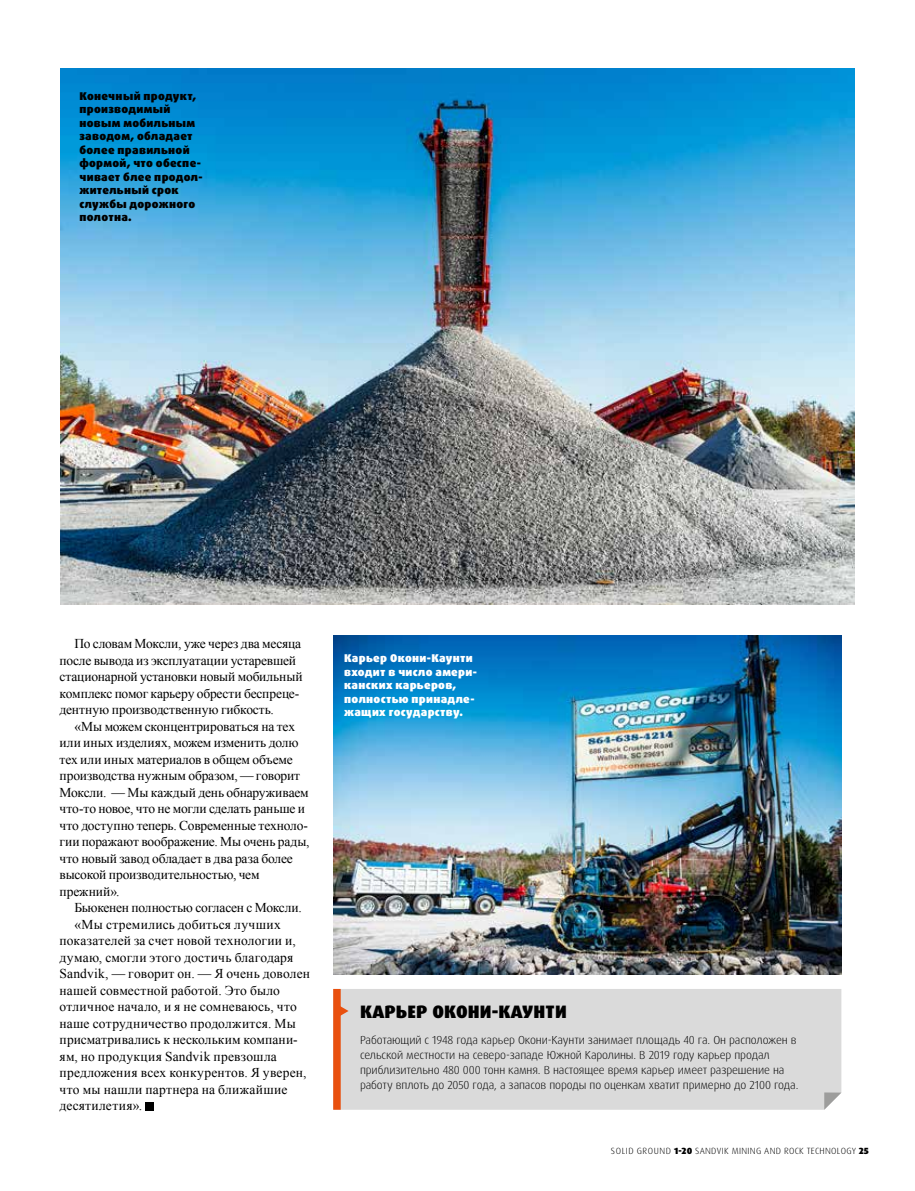
<style>
.page{position:relative;width:915px;height:1191px;background:#fff}
.page>*{position:absolute;margin:0;border:0;box-sizing:border-box;transform-origin:0 0}
.t1{font:900 18px "Dax Pro";letter-spacing:.01em;color:#000}
.t2{font:13.5px/16.5px "Times New Roman WGL";color:#000}
.t3{font:13.5px "Times New Roman WGL";letter-spacing:.02em;color:#000}
.t4{font:13.5px "Times New Roman WGL";letter-spacing:.025em;color:#000}
.t5{font:13.5px "Times New Roman WGL";letter-spacing:-.02em;color:#000}
.t6{font:300 11.7px/15px "Dax Pro";letter-spacing:-.01em;color:#000}
.t7{font:900 11.25px/13.5px "Dax Pro";letter-spacing:.025em;color:#000}
.t8{font:900 11.25px/13.5px "Dax Pro";letter-spacing:.025em;color:#fff}
.t9{font:300 9px "Dax Pro";letter-spacing:.035em;color:#000}
.s1{font-weight:900}
</style>
<div class="page">
<div style="left:340px;top:989px;width:501px;height:120px;background:#dadada"></div>
<svg style="left:340px;top:1006px;width:8px;height:10px"></svg>
<div style="left:333px;top:989px;width:7px;height:120px;background:#e9500e"></div>
<svg style="left:824px;top:1092px;width:17px;height:17px"></svg>
<img style="left:333px;top:636px;width:508px;height:338px">
<div style="left:145px;top:1102px;width:8px;height:8px;background:#000"></div>
<img style="left:60px;top:68px;width:794px;height:536px">
<p class="t7" style="left:79px;top:89px;width:125px">Конечный продукт, производимый новым мобильным заводом, обладает более правильной формой, что обеспе&shy;чивает блее продол&shy;жительный срок службы дорожного полотна.</p>
<p class="t2" style="left:60px;top:635px;width:244px;text-indent:15px">По словам Моксли, уже через два месяца после вывода из эксплуатации устаревшей стационарной установки новый мобильный комплекс помог карьеру обрести беспреце&shy;дентную производственную гибкость.</p>
<p class="t2" style="left:60px;top:718px;width:251px;text-indent:15px">«Мы можем сконцентрироваться на тех или иных изделиях, можем изменить долю тех или иных материалов в общем объеме производства нужным образом, — говорит Моксли. — Мы каждый день обнаруживаем что-то новое, что не могли сделать раньше и что доступно теперь. Современные техноло&shy;гии поражают воображение. Мы очень рады, что новый завод обладает в два раза более высокой производительностью, чем прежний».</p>
<p class="t5" style="left:74px;top:898px;width:229px">Бьюкенен полностью согласен с Моксли.</p>
<p class="t4" style="left:74px;top:915px;width:208px">«Мы стремились добиться лучших</p>
<p class="t2" style="left:60px;top:932px;width:238px">показателей за счет новой технологии и,</p>
<p class="t2" style="left:60px;top:948px;width:235px">думаю, смогли этого достичь благодаря</p>
<p class="t2" style="left:60px;top:965px;width:252px">Sandvik, — говорит он. — Я очень доволен</p>
<p class="t2" style="left:60px;top:981px;width:222px">нашей совместной работой. Это было</p>
<p class="t2" style="left:60px;top:998px;width:239px">отличное начало, и я не сомневаюсь, что</p>
<p class="t3" style="left:60px;top:1014px;width:238px">наше сотрудничество продолжится. Мы</p>
<p class="t2" style="left:60px;top:1031px;width:239px">присматривались к нескольким компани-</p>
<p class="t3" style="left:60px;top:1047px;width:219px">ям, но продукция Sandvik превзошла</p>
<p class="t2" style="left:60px;top:1064px;width:248px">предложения всех конкурентов. Я уверен,</p>
<p class="t3" style="left:60px;top:1080px;width:229px">что мы нашли партнера на ближайшие</p>
<p class="t4" style="left:60px;top:1096px;width:84px">десятилетия».</p>
<p class="t8" style="left:344px;top:652px;width:134px">Карьер Окони-Каунти входит в число амери&shy;канских карьеров, полностью принадле&shy;жащих государству.</p>
<h1 class="t1" style="left:360px;top:999px;width:208px">КАРЬЕР ОКОНИ-КАУНТИ</h1>
<p class="t6" style="left:360px;top:1032px;width:440px">Работающий с 1948 года карьер Окони-Каунти занимает площадь 40 га. Он расположен в сельской местности на северо-западе Южной Каролины. В 2019 году карьер продал приблизительно 480 000 тонн камня. В настоящее время карьер имеет разрешение на работу вплоть до 2050 года, а запасов породы по оценкам хватит примерно до 2100 года.</p>
<p class="t9" style="left:610px;top:1145px;width:259px">SOLID GROUND <span class="s1">1-20</span> SANDVIK MINING AND ROCK TECHNOLOGY <span class="s1">25</span></p>
</div>
